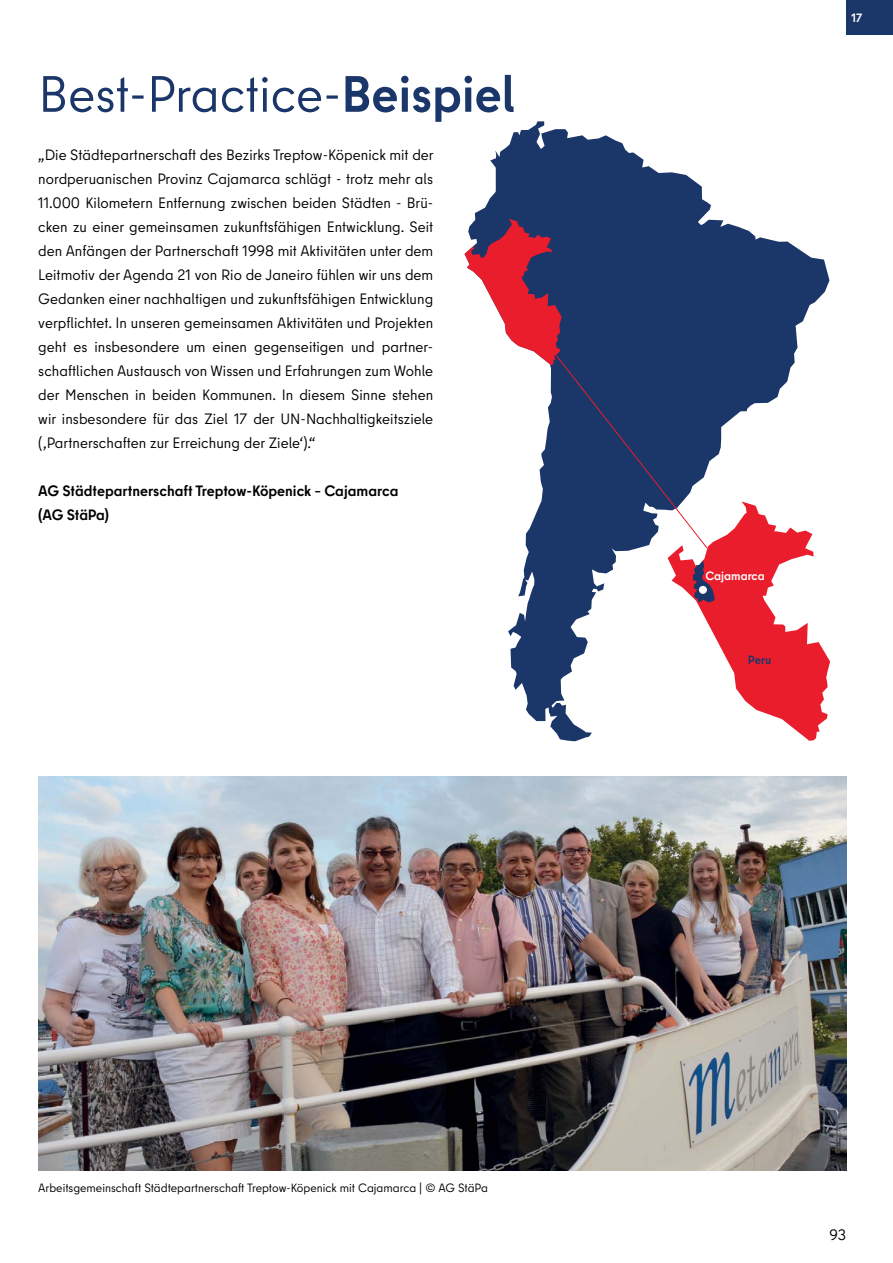
<style>
.page{position:relative;width:893px;height:1263px;background:#fff}
.page>*{position:absolute;margin:0;border:0;box-sizing:border-box;transform-origin:0 0}
.t1{font:51px "Berlin Type";color:#1b3668}
.t2{font:15px/24px "Berlin Type";letter-spacing:.005em;color:#000;text-align:justify}
.t3{font:700 15px/24px "Berlin Type";color:#000}
.t4{font:12px "Berlin Type";color:#000}
.t5{font:700 12px "Berlin Type";color:#fff}
.t6{font:700 12px "Berlin Type";color:#1b3668}
.s1{font-weight:700}
</style>
<div class="page">
<img style="left:38px;top:777px;width:808px;height:394px">
<svg style="left:474px;top:121px;width:237px;height:98px;fill:#1b3668"></svg>
<svg style="left:464px;top:219px;width:366px;height:522px"></svg>
<div style="left:846px;top:0;width:47px;height:35px;background:#1b3668"></div>
<h1 class="t1" style="left:38px;top:62px;width:479px">Best-Practice-<span class="s1">Beispiel</span></h1>
<p class="t2" style="left:38px;top:143px;width:397px">„Die Städtepartnerschaft des Bezirks Treptow-Köpenick mit der nordperuanischen Provinz Cajamarca schlägt - trotz mehr als 11.000 Kilometern Entfernung zwischen beiden Städten - Brü&shy;cken zu einer gemeinsamen zukunftsfähigen Entwicklung. Seit den Anfängen der Partnerschaft 1998 mit Aktivitäten unter dem Leitmotiv der Agenda 21 von Rio de Janeiro fühlen wir uns dem Gedanken einer nachhaltigen und zukunftsfähigen Entwicklung verpflichtet. In unseren gemeinsamen Aktivitäten und Projekten geht es insbesondere um einen gegenseitigen und partner&shy;schaftlichen Austausch von Wissen und Erfahrungen zum Wohle der Menschen in beiden Kommunen. In diesem Sinne stehen wir insbesondere für das Ziel 17 der UN-Nachhaltigkeitsziele (‚Partnerschaften zur Erreichung der Ziele‘).“</p>
<p class="t3" style="left:38px;top:479px;width:362px">AG Städtepartnerschaft Treptow-Köpenick – Cajamarca (AG StäPa)</p>
<p class="t5" style="left:852px;top:10px;width:12px">17</p>
<p class="t5" style="left:705px;top:568px;width:61px">Cajamarca</p>
<p class="t6" style="left:748px;top:652px;width:25px">Peru</p>
<p class="t4" style="left:38px;top:1180px;width:451px">Arbeitsgemeinschaft Städtepartnerschaft Treptow-Köpenick mit Cajamarca | © AG StäPa</p>
<p class="t2" style="left:829px;top:1223px;width:18px">93</p>
</div>
